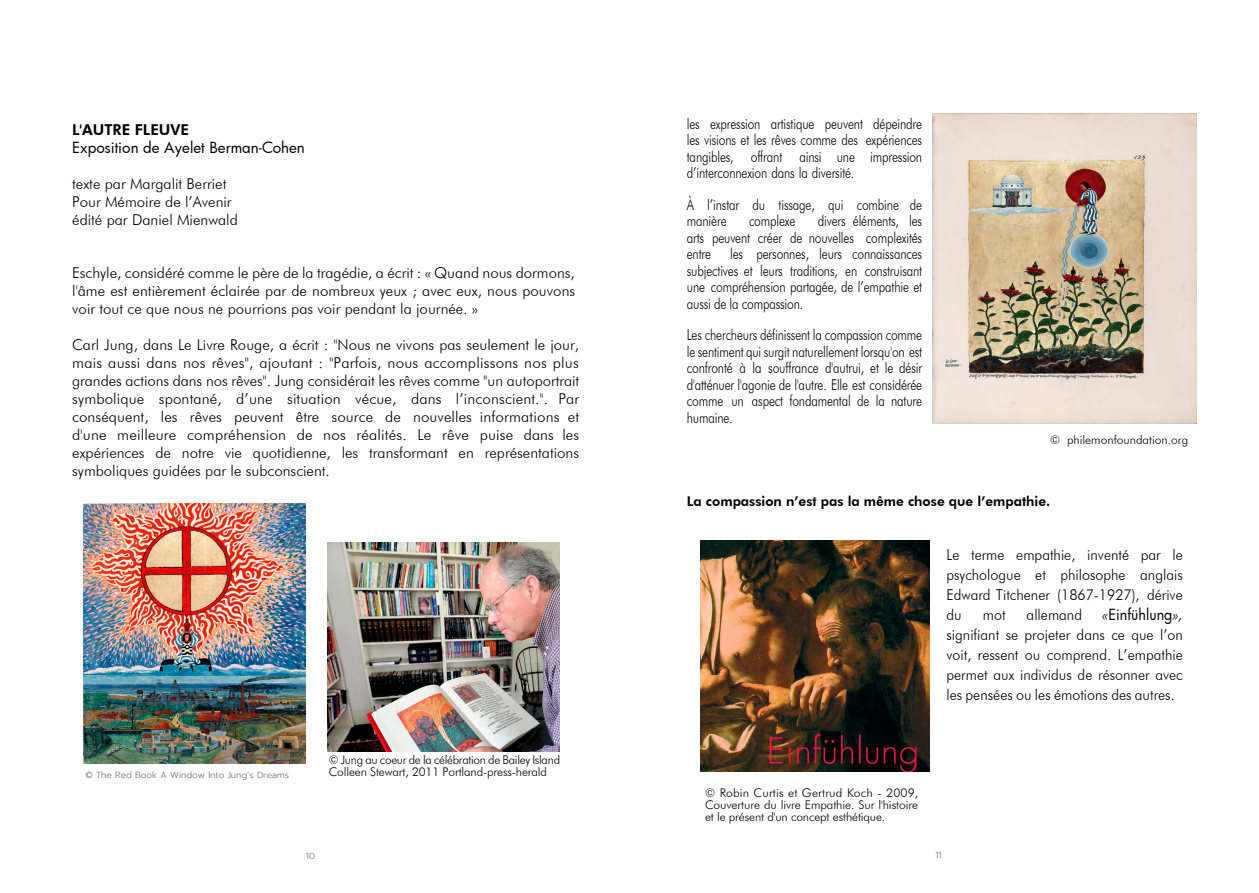
<style>
.page{position:relative;width:1259px;height:893px;background:#fff}
.page>*{position:absolute;margin:0;border:0;box-sizing:border-box;transform-origin:0 0}
.Paragraphe_8pt_-_jus{font:300 15px/18px "Futura BT";color:#000;text-align:justify}
.Paragraphe_8pt_-_jus-2{font:300 15px/16.5px "Futura BT";color:#000;text-align:justify;scale:.8 1}
.Paragraphe_8pt_-_jus-3{font:300 15px/20px "Futura BT";color:#000;text-align:justify;scale:.95 1}
.Paragraphe_8pt_-_jus-4{font:15px/18px "Futura";color:#000}
.Paragraphe_8pt_-_jus-5{font:800 13.5px "Futura BT";color:#000}
.Paragraphe_8pt_-_jus-6{font:300 12px/12px "Futura BT";letter-spacing:-.01em;color:#000}
.t1{font:300 8.85px "Prompt";color:#787a7c}
.t2{font:300 8.85px "Prompt";color:#797a7d}
.s1{font-family:"Futura BT";font-weight:800}
.s2{font-style:italic}
.s3{font-family:"Futura";font-weight:400}
</style>
<div class="page">
<img style="left:83px;top:503px;width:222px;height:260px">
<img style="left:932px;top:113px;width:264px;height:310px">
<img style="left:328px;top:542px;width:231px;height:209px">
<img style="left:700px;top:540px;width:229px;height:232px">
<p class="Paragraphe_8pt_-_jus-4" style="left:72px;top:121px;width:234px"><span class="s1">L'AUTRE FLEUVE<br></span>Exposition de Ayelet Berman-Cohen</p>
<p class="Paragraphe_8pt_-_jus" style="left:72px;top:175px;width:167px;text-align:left">texte par Margalit Berriet<br>Pour Mémoire de l’Avenir édité par Daniel Mienwald</p>
<p class="Paragraphe_8pt_-_jus" style="left:72px;top:263px;width:504px">Eschyle, considéré comme le père de la tragédie, a écrit : « Quand nous dormons, l'âme est entièrement éclairée par de nombreux yeux ; avec eux, nous pouvons voir tout ce que nous ne pourrions pas voir pendant la journée. »</p>
<p class="Paragraphe_8pt_-_jus" style="left:72px;top:335px;width:508px">Carl Jung, dans Le Livre Rouge, a écrit : "Nous ne vivons pas seulement le jour, mais aussi dans nos rêves", ajoutant : "Parfois, nous accomplissons nos plus grandes actions dans nos rêves". Jung considérait les rêves comme "un autoportrait symbolique spontané, d’une situation vécue, dans l’inconscient.". Par conséquent, les rêves peuvent être source de nouvelles informations et d'une meilleure compréhension de nos réalités. Le rêve puise dans les expériences de notre vie quotidienne, les transformant en représentations symboliques guidées par le subconscient.</p>
<p class="t1" style="left:85px;top:768px;width:205px">© The Red Book A Window Into Jung’s Dreams</p>
<p class="Paragraphe_8pt_-_jus-6" style="left:329px;top:754px;width:233px">© Jung au coeur de la célébration de Bailey Island<br>Colleen Stewart, 2011 Portland-press-herald</p>
<p class="Paragraphe_8pt_-_jus-2" style="left:687px;top:115px;width:296px">les expression artistique peuvent dépeindre les visions et les rêves comme des expériences tangibles, offrant ainsi une impression d’interconnexion dans la diversité.</p>
<p class="Paragraphe_8pt_-_jus-2" style="left:687px;top:196px;width:296px">À l’instar du tissage, qui combine de manière</p>
<p class="Paragraphe_8pt_-_jus-2" style="left:687px;top:212px;width:296px;text-indent:131px">divers éléments, les arts peuvent créer de nouvelles complexités entre</p>
<p class="Paragraphe_8pt_-_jus-2" style="left:749px;top:212px;width:60px">complexe</p>
<p class="Paragraphe_8pt_-_jus-2" style="left:687px;top:245px;width:296px;text-indent:43px">les personnes, leurs connaissances subjectives et leurs traditions, en construisant une compréhension partagée, de l’empathie et aussi de la compassion.</p>
<p class="Paragraphe_8pt_-_jus-2" style="left:687px;top:326px;width:296px">Les chercheurs définissent la compassion comme le sentiment qui surgit naturellement lorsqu'on est confronté à la souffrance d'autrui, et le désir d'atténuer l'agonie de l'autre. Elle est considérée comme un aspect fondamental de la nature humaine.</p>
<p class="Paragraphe_8pt_-_jus-6" style="left:1050px;top:434px;width:140px">© philemonfoundation.org</p>
<p class="Paragraphe_8pt_-_jus-5" style="left:687px;top:493px;width:365px">La compassion n’est pas la même chose que l’empathie.</p>
<p class="Paragraphe_8pt_-_jus-3" style="left:946px;top:545px;width:250px">Le terme empathie, inventé par le psychologue et philosophe anglais Edward Titchener (1867-1927), dérive du</p>
<p class="Paragraphe_8pt_-_jus-3" style="left:946px;top:605px;width:250px;text-indent:156px"><span class="s2">«</span><span class="s3">Einfühlung</span><span class="s2">», </span>signifiant se projeter dans ce que l’on voit, ressent ou comprend. L’empathie permet aux individus de résonner avec les pensées ou les émotions des autres.</p>
<p class="Paragraphe_8pt_-_jus-3" style="left:982px;top:605px;width:25px">mot</p>
<p class="Paragraphe_8pt_-_jus-3" style="left:1026px;top:605px;width:60px">allemand</p>
<p class="Paragraphe_8pt_-_jus-6" style="left:705px;top:786px;width:215px;text-align:justify">© Robin Curtis et Gertrud Koch - 2009, Couverture du livre Empathie. Sur l'histoire et le présent d'un concept esthétique.</p>
<p class="t2" style="left:306px;top:850px;width:10px">10</p>
<p class="t2" style="left:935px;top:848px;width:8px">11</p>
</div>
